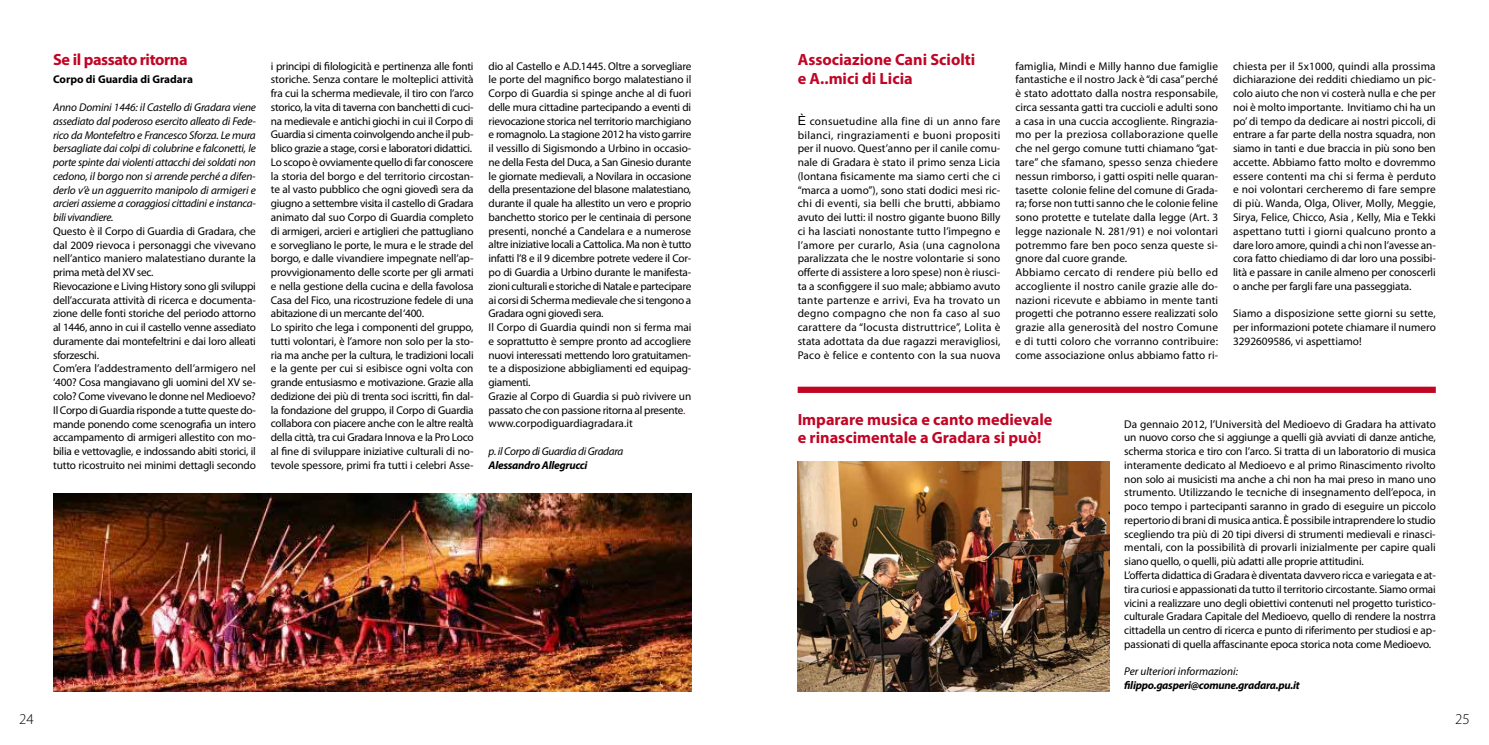
<style>
.page{position:relative;width:1489px;height:745px;background:#fff}
.page>*{position:absolute;margin:0;border:0;box-sizing:border-box;transform-origin:0 0}
.t1{font:700 16.25px/18.8px "Myriad Pro";color:#c10525}
.t2{font:700 16.25px "Myriad Pro";letter-spacing:-.025em;color:#c10525}
.t3{font:300 15px "Myriad Pro";color:#000}
.t4{font:11.25px/13.8px "Myriad Pro";letter-spacing:-.015em;color:#000}
.t5{font:11.25px/13.8px "Myriad Pro";letter-spacing:.01em;color:#000}
.t6{font:italic 11.25px/13.8px "Myriad Pro";letter-spacing:-.025em;color:#000;text-align:justify}
.t7{font:italic 700 11.25px "Myriad Pro";letter-spacing:-.025em;color:#000}
.t8{font:italic 11.25px "Myriad Pro";color:#000}
.t9{font:700 11.25px "Myriad Pro";color:#000}
.s1{color:#f00}
.s2{font-family:"Arial";font-size:12.5px}
</style>
<div class="page">
<img style="left:53px;top:493px;width:638px;height:198px">
<img style="left:797px;top:461px;width:312px;height:230px">
<div style="left:797px;top:386px;width:638px;height:6px;background:#c10525"></div>
<h1 class="t2" style="left:53px;top:51px;width:136px">Se il passato ritorna</h1>
<p class="t9" style="left:53px;top:73px;width:141px">Corpo di Guardia di Gradara</p>
<p class="t6" style="left:53px;top:100px;width:204px">Anno Domini 1446: il Castello di Gradara viene assediato dal poderoso esercito alleato di Fede&shy;rico da Montefeltro e Francesco Sforza. Le mura bersagliate dai colpi di colubrine e falconetti, le porte spinte dai violenti attacchi dei soldati non cedono, il borgo non si arrende perché a difen&shy;derlo v’è un agguerrito manipolo di armigeri e arcieri assieme a coraggiosi cittadini e instanca&shy;bili vivandiere.</p>
<p class="t4" style="left:53px;top:224px;width:204px">Questo è il Corpo di Guardia di Gradara, che dal 2009 rievoca i personaggi che vivevano nell’antico maniero malatestiano durante la prima metà del XV sec.<br>Rievocazione e Living History sono gli sviluppi dell’accurata attività di ricerca e documenta&shy;zione delle fonti storiche del periodo attorno al 1446, anno in cui il castello venne assediato duramente dai montefeltrini e dai loro alleati sforzeschi.<br>Com’era l’addestramento dell’armigero nel ‘400? Cosa mangiavano gli uomini del XV se&shy;colo? Come vivevano le donne nel Medioevo?<br>Il Corpo di Guardia risponde a tutte queste do&shy;mande ponendo come scenografia un intero accampamento di armigeri allestito con mo&shy;bilia e vettovaglie, e indossando abiti storici, il tutto ricostruito nei minimi dettagli secondo</p>
<p class="t4" style="left:271px;top:59px;width:204px">i principi di filologicità e pertinenza alle fonti storiche. Senza contare le molteplici attività fra cui la scherma medievale, il tiro con l’arco storico, la vita di taverna con banchetti di cuci&shy;na medievale e antichi giochi in cui il Corpo di Guardia si cimenta coinvolgendo anche il pub&shy;blico grazie a stage, corsi e laboratori didattici.<br>Lo scopo è ovviamente quello di far conoscere la storia del borgo e del territorio circostan&shy;te al vasto pubblico che ogni giovedì sera da giugno a settembre visita il castello di Gradara animato dal suo Corpo di Guardia completo di armigeri, arcieri e artiglieri che pattugliano e sorvegliano le porte, le mura e le strade del borgo, e dalle vivandiere impegnate nell’ap&shy;provvigionamento delle scorte per gli armati e nella gestione della cucina e della favolosa Casa del Fico, una ricostruzione fedele di una abitazione di un mercante del ‘400.<br>Lo spirito che lega i componenti del gruppo, tutti volontari, è l’amore non solo per la sto&shy;ria ma anche per la cultura, le tradizioni locali e la gente per cui si esibisce ogni volta con grande entusiasmo e motivazione. Grazie alla dedizione dei più di trenta soci iscritti, fin dal&shy;la fondazione del gruppo, il Corpo di Guardia collabora con piacere anche con le altre realtà della città, tra cui Gradara Innova e la Pro Loco al fine di sviluppare iniziative culturali di no&shy;tevole spessore, primi fra tutti i celebri Asse-</p>
<p class="t4" style="left:488px;top:59px;width:204px">dio al Castello e A.D.1445. Oltre a sorvegliare le porte del magnifico borgo malatestiano il Corpo di Guardia si spinge anche al di fuori delle mura cittadine partecipando a eventi di rievocazione storica nel territorio marchigiano e romagnolo. La stagione 2012 ha visto garrire il vessillo di Sigismondo a Urbino in occasio&shy;ne della Festa del Duca, a San Ginesio durante le giornate medievali, a Novilara in occasione della presentazione del blasone malatestiano, durante il quale ha allestito un vero e proprio banchetto storico per le centinaia di persone presenti, nonché a Candelara e a numerose altre iniziative locali a Cattolica. Ma non è tutto infatti l’8 e il 9 dicembre potrete vedere il Cor&shy;po di Guardia a Urbino durante le manifesta&shy;zioni culturali e storiche di Natale e partecipare ai corsi di Scherma medievale che si tengono a Gradara ogni giovedì sera.<br>Il Corpo di Guardia quindi non si ferma mai e soprattutto è sempre pronto ad accogliere nuovi interessati mettendo loro gratuitamen&shy;te a disposizione abbigliamenti ed equipag&shy;giamenti.<br>Grazie al Corpo di Guardia si può rivivere un passato che con passione ritorna al presente<span class="s1">. </span>www.corpodiguardiagradara.it</p>
<p class="t6" style="left:488px;top:444px;width:136px">p. il Corpo di Guardia di Gradara</p>
<p class="t7" style="left:488px;top:458px;width:100px">Alessandro Allegrucci</p>
<h1 class="t1" style="left:797px;top:51px;width:179px">Associazione Cani Sciolti e A..mici di Licia</h1>
<p class="t4" style="left:797px;top:114px;width:204px;text-align:justify"><span class="s2">È</span> consuetudine alla fine di un anno fare bilanci, ringraziamenti e buoni propositi per il nuovo. Quest’anno per il canile comu&shy;nale di Gradara è stato il primo senza Licia (lontana fisicamente ma siamo certi che ci “marca a uomo”), sono stati dodici mesi ric&shy;chi di eventi, sia belli che brutti, abbiamo avuto dei lutti: il nostro gigante buono Billy ci ha lasciati nonostante tutto l’impegno e l’amore per curarlo, Asia (una cagnolona paralizzata che le nostre volontarie si sono offerte di assistere a loro spese) non è riusci&shy;ta a sconfiggere il suo male; abbiamo avuto tante partenze e arrivi, Eva ha trovato un degno compagno che non fa caso al suo carattere da “locusta distruttrice”, Lolita è stata adottata da due ragazzi meravigliosi, Paco è felice e contento con la sua nuova</p>
<p class="t5" style="left:1015px;top:59px;width:204px">famiglia, Mindi e Milly hanno due famiglie fantastiche e il nostro Jack è “di casa” perché è stato adottato dalla nostra responsabile, circa sessanta gatti tra cuccioli e adulti sono a casa in una cuccia accogliente. Ringrazia&shy;mo per la preziosa collaborazione quelle che nel gergo comune tutti chiamano “gat&shy;tare” che sfamano, spesso senza chiedere nessun rimborso, i gatti ospiti nelle quaran&shy;tasette colonie feline del comune di Grada&shy;ra; forse non tutti sanno che le colonie feline sono protette e tutelate dalla legge (Art. 3 legge nazionale N. 281/91) e noi volontari potremmo fare ben poco senza queste si&shy;gnore dal cuore grande.<br>Abbiamo cercato di rendere più bello ed accogliente il nostro canile grazie alle do&shy;nazioni ricevute e abbiamo in mente tanti progetti che potranno essere realizzati solo grazie alla generosità del nostro Comune e di tutti coloro che vorranno contribuire: come associazione onlus abbiamo fatto ri-</p>
<p class="t4" style="left:1232px;top:59px;width:204px;text-align:justify">chiesta per il 5x1000, quindi alla prossima dichiarazione dei redditi chiediamo un pic&shy;colo aiuto che non vi costerà nulla e che per noi è molto importante. Invitiamo chi ha un po’ di tempo da dedicare ai nostri piccoli, di entrare a far parte della nostra squadra, non siamo in tanti e due braccia in più sono ben accette. Abbiamo fatto molto e dovremmo essere contenti ma chi si ferma è perduto e noi volontari cercheremo di fare sempre di più. Wanda, Olga, Oliver, Molly, Meggie, Sirya, Felice, Chicco, Asia , Kelly, Mia e Tekki aspettano tutti i giorni qualcuno pronto a dare loro amore, quindi a chi non l’avesse an&shy;cora fatto chiediamo di dar loro una possibi&shy;lità e passare in canile almeno per conoscerli o anche per fargli fare una passeggiata.</p>
<p class="t4" style="left:1232px;top:307px;width:204px;text-align:justify">Siamo a disposizione sette giorni su sette, per informazioni potete chiamare il numero 3292609586, vi aspettiamo!</p>
<h1 class="t1" style="left:797px;top:409px;width:256px">Imparare musica e canto medievale e rinascimentale a Gradara si può!</h1>
<p class="t4" style="left:1124px;top:417px;width:313px">Da gennaio 2012, l’Università del Medioevo di Gradara ha attivato un nuovo corso che si aggiunge a quelli già avviati di danze antiche, scherma storica e tiro con l’arco. Si tratta di un laboratorio di musica interamente dedicato al Medioevo e al primo Rinascimento rivolto non solo ai musicisti ma anche a chi non ha mai preso in mano uno strumento. Utilizzando le tecniche di insegnamento dell’epoca, in poco tempo i partecipanti saranno in grado di eseguire un piccolo repertorio di brani di musica antica. È possibile intraprendere lo studio scegliendo tra più di 20 tipi diversi di strumenti medievali e rinasci&shy;mentali, con la possibilità di provarli inizialmente per capire quali siano quello, o quelli, più adatti alle proprie attitudini.<br>L’offerta didattica di Gradara è diventata davvero ricca e variegata e at&shy;tira curiosi e appassionati da tutto il territorio circostante. Siamo ormai vicini a realizzare uno degli obiettivi contenuti nel progetto turistico&shy;culturale Gradara Capitale del Medioevo, quello di rendere la nostrra cittadella un centro di ricerca e punto di riferimento per studiosi e ap&shy;passionati di quella affascinante epoca storica nota come Medioevo.</p>
<p class="t8" style="left:1124px;top:665px;width:115px">Per ulteriori informazioni:</p>
<p class="t7" style="left:1124px;top:678px;width:177px">filippo.gasperi@comune.gradara.pu.it</p>
<h2 class="t3" style="left:19px;top:710px;width:16px">24</h2>
<h2 class="t3" style="left:1454px;top:710px;width:16px">25</h2>
</div>
